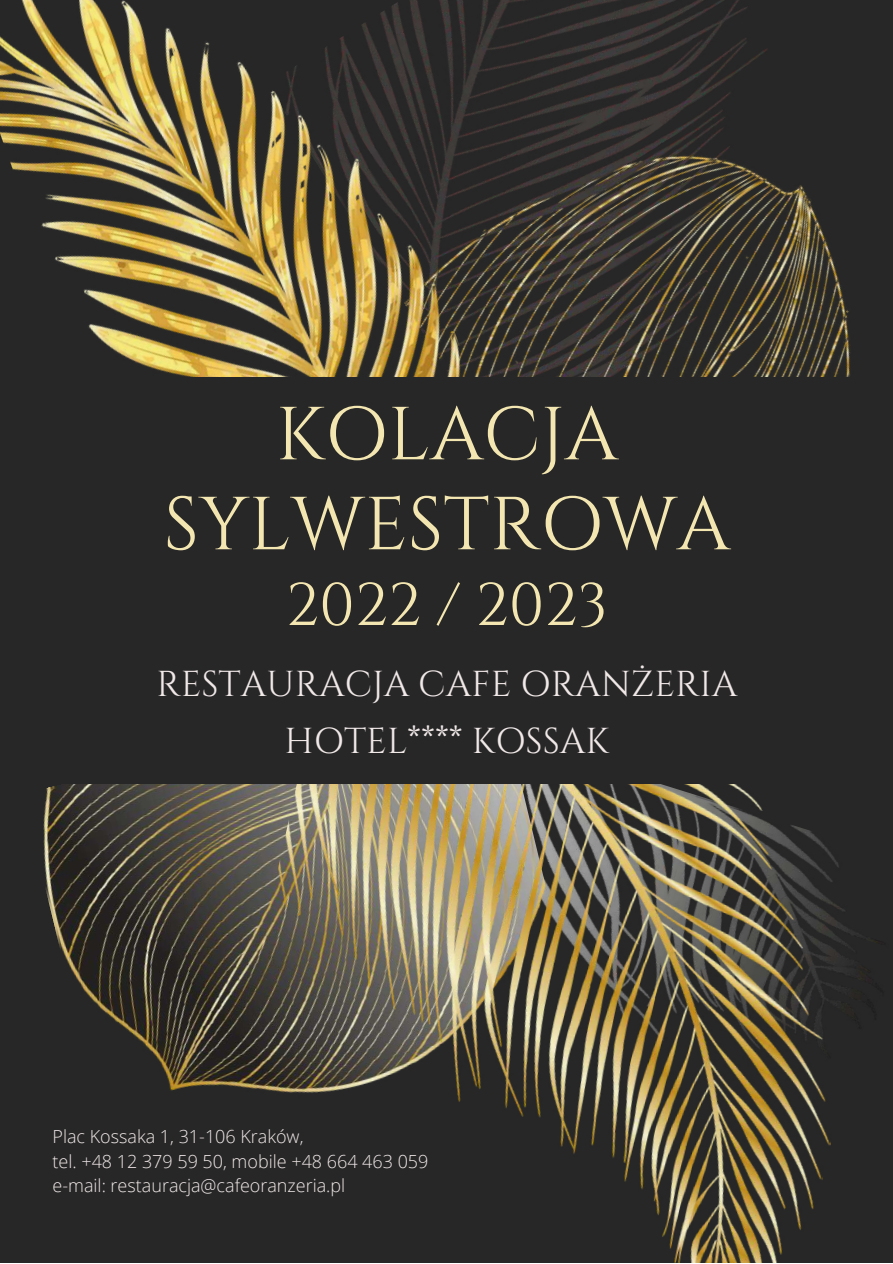
<style>
.page{position:relative;width:893px;height:1264px;background:#fff}
.page>*{position:absolute;margin:0;border:0;box-sizing:border-box;transform-origin:0 0}
.t1{font:75px/89.8px "Cinzel";color:#f3e6b1;text-align:center}
.t2{font:60px "Cinzel";color:#f3e6b1}
.t3{font:36px/57px "Cinzel";color:#f1e8e8;text-align:center}
.t4{font:300 18px/24.8px "Open Sans";color:#f1e8e8}
</style>
<div class="page">
<div style="left:0;top:783px;width:205px;height:479px;background:#272727"></div>
<img style="left:501px;top:0;width:391px;height:377px">
<img style="left:0;top:0;width:501px;height:377px">
<img style="left:23px;top:783px;width:182px;height:375px">
<img style="left:205px;top:783px;width:687px;height:479px">
<div style="left:0;top:377px;width:892px;height:406px;background:#272727"></div>
<h1 class="t1" style="left:163px;top:392px;width:568px">KOLACJA<br>SYLWESTROWA</h1>
<h2 class="t2" style="left:286px;top:566px;width:323px">2022 / 2023</h2>
<h3 class="t3" style="left:156px;top:657px;width:582px">RESTAURACJA CAFE ORANŻERIA<br>HOTEL**** KOSSAK</h3>
<p class="t4" style="left:53px;top:1123px;width:377px">Plac Kossaka 1, 31-106 Kraków,<br>tel. +48 12 379 59 50, mobile +48 664 463 059 e-mail: restauracja@cafeoranzeria.pl</p>
</div>
